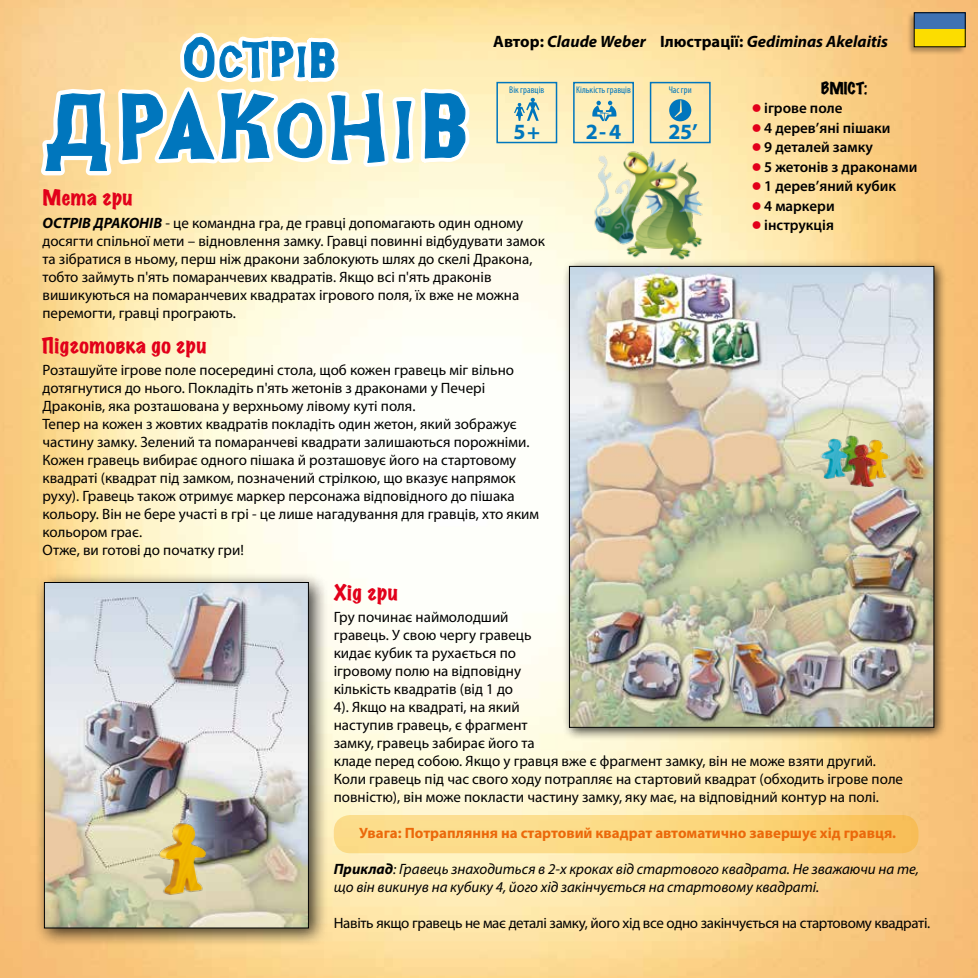
<style>
.page{position:relative;width:978px;height:978px;background:#fff}
.page>*{position:absolute;margin:0;border:0;box-sizing:border-box;transform-origin:0 0}
.t1{font:700 21.75px "Myriad Pro";color:#0076bd}
.t2{font:expanded 19.5px "Marker Felt";color:#e2001a}
.t3{font:italic 700 16.5px "Myriad Pro";color:#000}
.t4{font:15px/18px "Myriad Pro";color:#000}
.t5{font:italic 15px/18px "Myriad Pro";color:#000}
.t6{font:600 15px "Myriad Pro";color:#000}
.t7{font:15px "Myriad Pro";letter-spacing:-.02em;color:#000}
.t8{font:700 15px "Myriad Pro";color:#eb690b}
.t9{font:expanded 15px "Marker Felt";color:#000}
.t10{font:condensed 9.75px "Myriad Pro";letter-spacing:.005em;color:#0076bd}
.s1{font-style:normal}
.s2{font-family:"Chicken Salad Pl";font-weight:400;color:#e2001a}
.s3{font-weight:700;font-style:italic}
.s4{font-weight:700}
</style>
<div class="page">
<img style="left:0;top:0;width:978px;height:978px">
<div style="left:562px;top:259px;width:386px;height:482px;background:#000;opacity:.75"></div>
<img style="left:571px;top:268px;width:361px;height:458px">
<img style="left:831px;top:435px;width:33px;height:10px">
<img style="left:811px;top:438px;width:38px;height:41px">
<img style="left:852px;top:439px;width:38px;height:41px">
<img style="left:839px;top:445px;width:37px;height:41px">
<div style="left:34px;top:572px;width:294px;height:376px;background:#000;opacity:.75"></div>
<img style="left:46px;top:584px;width:261px;height:342px">
<div style="left:44px;top:582px;width:265px;height:346px;border:1px solid #000"></div>
<img style="left:141px;top:821px;width:68px;height:75px">
<div style="left:334px;top:815px;width:584px;height:38px;background:linear-gradient(to right,#fde499,#f9c662);border-radius:16px"></div>
<svg style="left:496px;top:81px;width:62px;height:63px"></svg>
<div style="left:573px;top:82px;width:61px;height:61px;border:2px solid #0076bd"></div>
<svg style="left:592px;top:101px;width:25px;height:20px"></svg>
<svg style="left:649px;top:81px;width:62px;height:63px"></svg>
<img style="left:586px;top:147px;width:121px;height:116px">
<svg style="left:34px;top:0;width:442px;height:377px"></svg>
<div style="left:906px;top:11px;width:60px;height:44px;background:#000;opacity:.3"></div>
<div style="left:914px;top:13px;width:51px;height:17px;background:#3f72b3"></div>
<div style="left:914px;top:30px;width:51px;height:17px;background:#fcdd00"></div>
<p class="t3" style="left:493px;top:31px;width:396px"><span class="s1">Автор:</span> Claude Weber <span class="s1">Ілюстрації:</span> Gediminas Akelaitis</p>
<p class="t10" style="left:509px;top:84px;width:37px">Вік гравців</p>
<h1 class="t1" style="left:514px;top:117px;width:28px">5+</h1>
<p class="t9" style="left:821px;top:77px;width:48px">ВМІСТ:</p>
<p class="t10" style="left:576px;top:84px;width:56px">Кількість гравців</p>
<h1 class="t1" style="left:586px;top:117px;width:37px">2-4</h1>
<p class="t10" style="left:669px;top:84px;width:25px">Час гри</p>
<h1 class="t1" style="left:668px;top:117px;width:31px">25’</h1>
<p class="t6" style="left:753px;top:99px;width:91px"><span class="s2">•</span> ігрове поле</p>
<p class="t6" style="left:753px;top:118px;width:139px"><span class="s2">•</span> 4 дерев’яні пішаки</p>
<p class="t6" style="left:753px;top:138px;width:122px"><span class="s2">•</span> 9 деталей замку</p>
<p class="t6" style="left:753px;top:157px;width:166px"><span class="s2">•</span> 5 жетонів з драконами</p>
<p class="t6" style="left:753px;top:177px;width:145px"><span class="s2">•</span> 1 дерев’яний кубик</p>
<p class="t6" style="left:753px;top:196px;width:84px"><span class="s2">•</span> 4 маркери</p>
<p class="t6" style="left:753px;top:216px;width:83px"><span class="s2">•</span> інструкція</p>
<h2 class="t2" style="left:43px;top:183px;width:92px">Мета гри</h2>
<p class="t4" style="left:43px;top:213px;width:504px"><span class="s3">ОСТРІВ ДРАКОНІВ</span> - це командна гра, де гравці допомагають один одному досягти спільної мети – відновлення замку. Гравці повинні відбудувати замок та зібратися в ньому, перш ніж дракони заблокують шлях до скелі Дракона, тобто займуть п'ять помаранчевих квадратів. Якщо всі п'ять драконів вишикуються на помаранчевих квадратах ігрового поля, їх вже не можна перемогти, гравці програють.</p>
<h2 class="t2" style="left:43px;top:331px;width:166px">Підготовка до гри</h2>
<p class="t4" style="left:43px;top:360px;width:498px">Розташуйте ігрове поле посередині стола, щоб кожен гравець міг вільно дотягнутися до нього. Покладіть п'ять жетонів з драконами у Печері Драконів, яка розташована у верхньому лівому куті поля.<br>Тепер на кожен з жовтих квадратів покладіть один жетон, який зображує частину замку. Зелений та помаранчеві квадрати залишаються порожніми.<br>Кожен гравець вибирає одного пішака й розташовує його на стартовому квадраті (квадрат під замком, позначений стрілкою, що вказує напрямок руху). Гравець також отримує маркер персонажа відповідного до пішака кольору. Він не бере участі в грі - це лише нагадування для гравців, хто яким кольором грає.<br>Отже, ви готові до початку гри!</p>
<h2 class="t2" style="left:334px;top:578px;width:66px">Хід гри</h2>
<p class="t4" style="left:334px;top:608px;width:571px">Гру починає наймолодший<br>гравець. У свою чергу гравець<br>кидає кубик та рухається по<br>ігровому полю на відповідну<br>кількість квадратів (від 1 до<br>4). Якщо на квадраті, на який<br>наступив гравець, є фрагмент<br>замку, гравець забирає його та<br>кладе перед собою. Якщо у гравця вже є фрагмент замку, він не може взяти другий.<br>Коли гравець під час свого ходу потрапляє на стартовий квадрат (обходить ігрове поле повністю), він може покласти частину замку, яку має, на відповідний контур на полі.</p>
<p class="t8" style="left:359px;top:823px;width:538px">Увага: Потрапляння на стартовий квадрат автоматично завершує хід гравця.</p>
<p class="t5" style="left:334px;top:860px;width:587px"><span class="s4">Приклад</span>: Гравець знаходиться в 2-х кроках від стартового квадрата. Не зважаючи на те, що він викинув на кубику 4, його хід закінчується на стартовому квадраті.</p>
<p class="t7" style="left:334px;top:914px;width:598px">Навіть якщо гравець не має деталі замку, його хід все одно закінчується на стартовому квадраті.</p>
</div>
